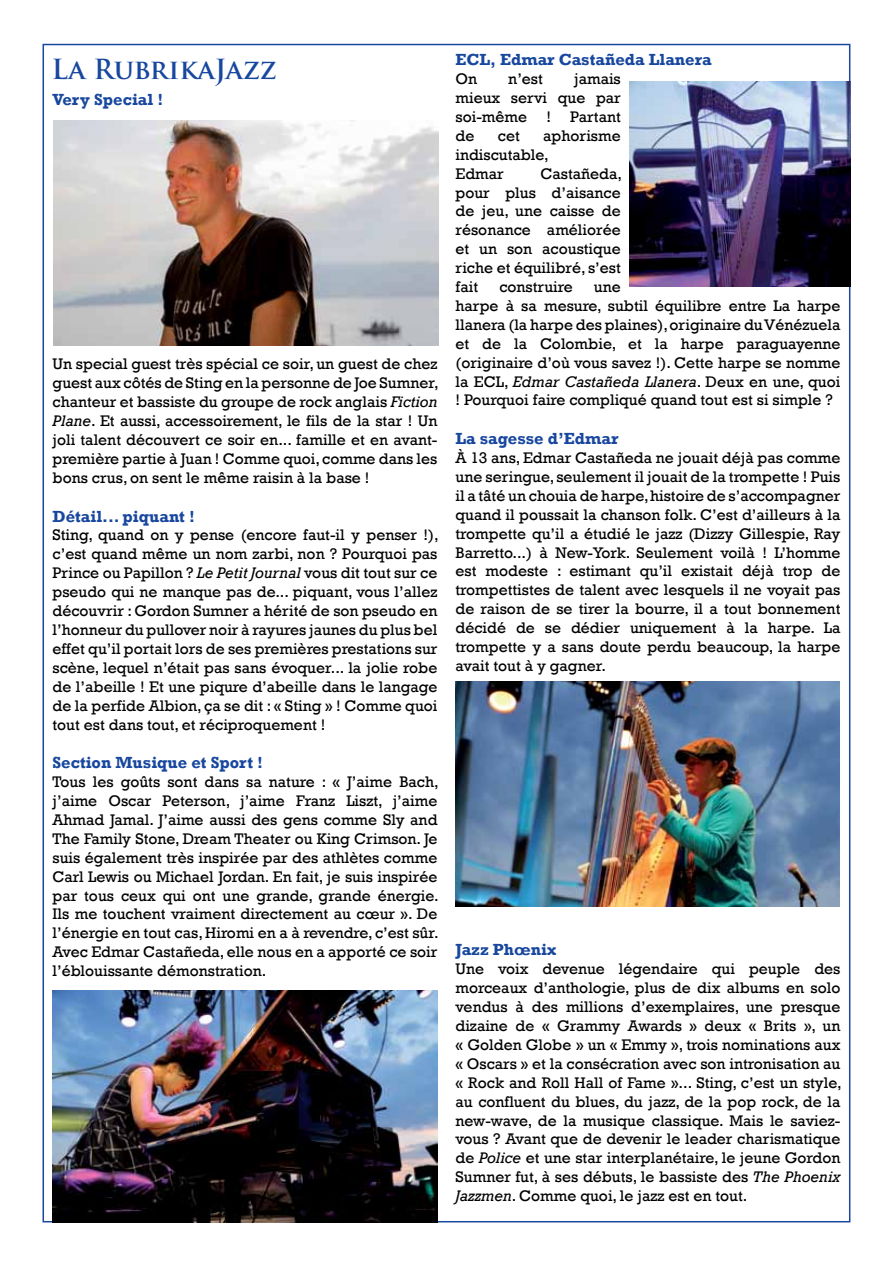
<style>
.page{position:relative;width:893px;height:1263px;background:#fff}
.page>*{position:absolute;margin:0;border:0;box-sizing:border-box;transform-origin:0 0}
.t1{font:700 27px "Trajan Pro";color:#17479e}
.t2{font:700 16.5px "Rockwell";color:#17479e}
.t3{font:15.75px/18.9px "Rockwell";color:#000;text-align:justify}
.s1{font-style:italic}
</style>
<div class="page">
<img style="left:53px;top:120px;width:385px;height:225px">
<img style="left:53px;top:991px;width:384px;height:231px">
<img style="left:629px;top:82px;width:221px;height:205px">
<img style="left:455px;top:681px;width:385px;height:226px">
<h1 class="t1" style="left:51px;top:53px;width:227px">La RubrikaJazz</h1>
<p class="t2" style="left:53px;top:89px;width:112px">Very Special !</p>
<p class="t3" style="left:53px;top:355px;width:388px">Un special guest très spécial ce soir, un guest de chez guest aux côtés de Sting en la personne de Joe Sumner, chanteur et bassiste du groupe de rock anglais <span class="s1">Fiction Plane</span>. Et aussi, accessoirement, le fils de la star ! Un joli talent découvert ce soir en... famille et en avant&shy;première partie à Juan ! Comme quoi, comme dans les bons crus, on sent le même raisin à la base !</p>
<p class="t2" style="left:53px;top:506px;width:144px">Détail... piquant !</p>
<p class="t3" style="left:53px;top:526px;width:388px">Sting, quand on y pense (encore faut-il y penser !), c’est quand même un nom zarbi, non ? Pourquoi pas Prince ou Papillon ? <span class="s1">Le Petit Journal</span> vous dit tout sur ce pseudo qui ne manque pas de... piquant, vous l’allez découvrir : Gordon Sumner a hérité de son pseudo en l’honneur du pullover noir à rayures jaunes du plus bel effet qu’il portait lors de ses premières prestations sur scène, lequel n’était pas sans évoquer... la jolie robe de l’abeille ! Et une piqure d’abeille dans le langage de la perfide Albion, ça se dit : « Sting » ! Comme quoi tout est dans tout, et réciproquement !</p>
<p class="t2" style="left:53px;top:753px;width:212px">Section Musique et Sport !</p>
<p class="t3" style="left:53px;top:773px;width:388px">Tous les goûts sont dans sa nature : « J’aime Bach, j’aime Oscar Peterson, j’aime Franz Liszt, j’aime Ahmad Jamal. J’aime aussi des gens comme Sly and The Family Stone, Dream Theater ou King Crimson. Je suis également très inspirée par des athlètes comme Carl Lewis ou Michael Jordan. En fait, je suis inspirée par tous ceux qui ont une grande, grande énergie.<br>Ils me touchent vraiment directement au cœur ». De l’énergie en tout cas, Hiromi en a à revendre, c’est sûr.<br>Avec Edmar Castañeda, elle nous en a apporté ce soir l’éblouissante démonstration.</p>
<p class="t2" style="left:455px;top:50px;width:258px">ECL, Edmar Castañeda Llanera</p>
<p class="t3" style="left:455px;top:70px;width:23px">On</p>
<p class="t3" style="left:508px;top:70px;width:36px">n’est</p>
<p class="t3" style="left:455px;top:70px;width:167px;text-indent:119px">jamais mieux servi que par soi-même ! Partant de</p>
<p class="t3" style="left:455px;top:126px;width:167px;text-align:left;text-indent:88px">aphorisme indiscutable,<br>Edmar</p>
<p class="t3" style="left:498px;top:126px;width:23px">cet</p>
<p class="t3" style="left:455px;top:164px;width:168px;text-indent:85px">Castañeda, pour plus d’aisance de jeu, une caisse de résonance améliorée et un son acoustique riche et équilibré, s’est fait</p>
<p class="t3" style="left:499px;top:277px;width:75px">construire</p>
<p class="t3" style="left:455px;top:277px;width:386px;text-align:left;text-indent:138px">une<br>harpe à sa mesure, subtil équilibre entre La harpe llanera (la harpe des plaines), originaire du Vénézuela et de la Colombie, et la harpe paraguayenne (originaire d’où vous savez !). Cette harpe se nomme la ECL, <span class="s1">Edmar Castañeda Llanera</span>. Deux en une, quoi ! Pourquoi faire compliqué quand tout est si simple ?</p>
<p class="t2" style="left:455px;top:429px;width:165px">La sagesse d’Edmar</p>
<p class="t3" style="left:455px;top:448px;width:386px">À 13 ans, Edmar Castañeda ne jouait déjà pas comme une seringue, seulement il jouait de la trompette ! Puis il a tâté un chouia de harpe, histoire de s’accompagner quand il poussait la chanson folk. C’est d’ailleurs à la trompette qu’il a étudié le jazz (Dizzy Gillespie, Ray Barretto...) à New-York. Seulement voilà ! L’homme est modeste : estimant qu’il existait déjà trop de trompettistes de talent avec lesquels il ne voyait pas de raison de se tirer la bourre, il a tout bonnement décidé de se dédier uniquement à la harpe. La trompette y a sans doute perdu beaucoup, la harpe avait tout à y gagner.</p>
<p class="t2" style="left:455px;top:940px;width:102px">Jazz Phœnix</p>
<p class="t3" style="left:455px;top:960px;width:388px">Une voix devenue légendaire qui peuple des morceaux d’anthologie, plus de dix albums en solo vendus à des millions d’exemplaires, une presque dizaine de « Grammy Awards » deux « Brits », un « Golden Globe » un « Emmy », trois nominations aux « Oscars » et la consécration avec son intronisation au « Rock and Roll Hall of Fame »... Sting, c’est un style, au confluent du blues, du jazz, de la pop rock, de la new-wave, de la musique classique. Mais le saviez&shy;vous ? Avant que de devenir le leader charismatique de <span class="s1">Police</span> et une star interplanétaire, le jeune Gordon Sumner fut, à ses débuts, le bassiste des <span class="s1">The Phoenix Jazzmen</span>. Comme quoi, le jazz est en tout.</p>
</div>
